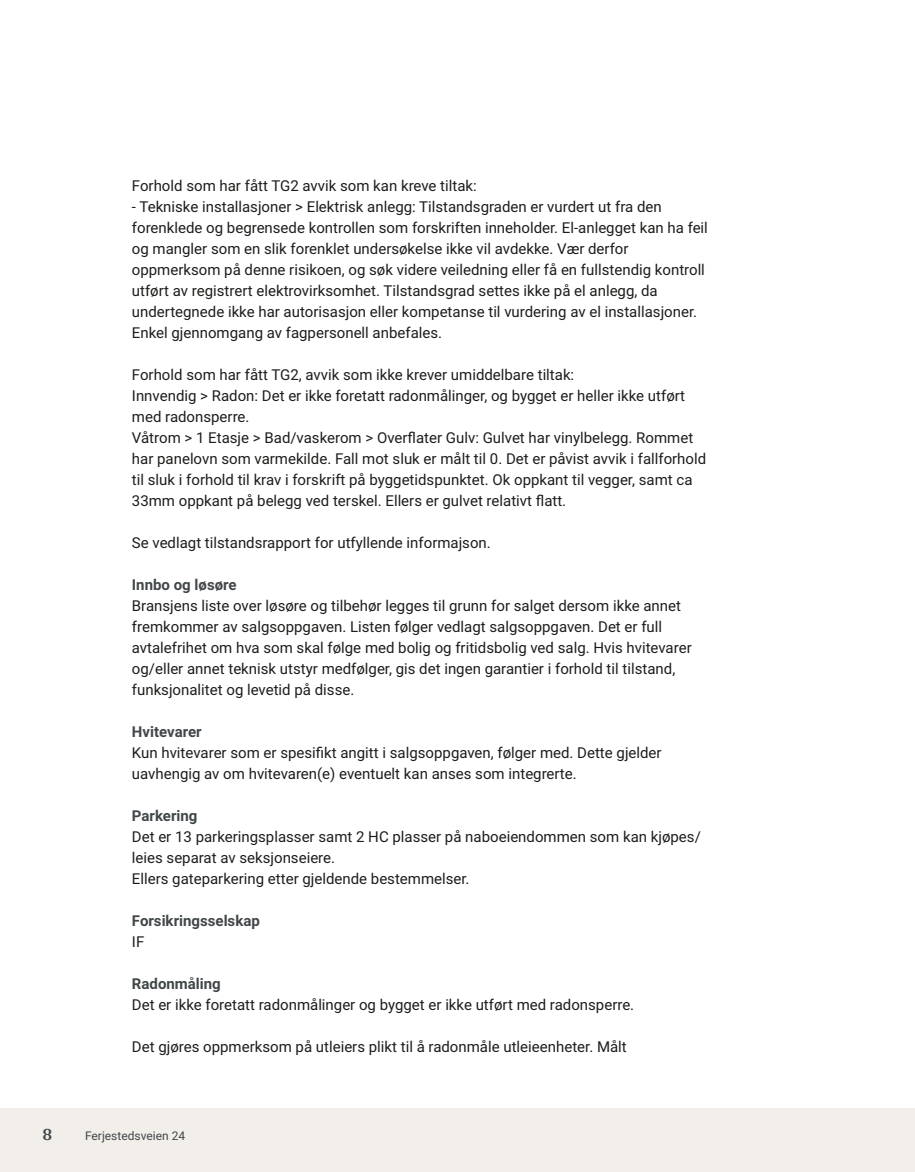
<style>
.page{position:relative;width:915px;height:1172px;background:#fff}
.page>*{position:absolute;margin:0;border:0;box-sizing:border-box;transform-origin:0 0}
.t1{font:700 18px "Arya";color:#414749}
.t2{font:15px/21px "Roboto Vitec";color:#1d1d1b}
.t3{font:700 15px "Roboto Vitec";color:#414749}
.t4{font:12px "Roboto Vitec";color:#414749}
</style>
<div class="page">
<div style="left:0;top:1108px;width:914px;height:64px;background:#f2eeea"></div>
<p class="t2" style="left:132px;top:174px;width:577px">Forhold som har fått TG2 avvik som kan kreve tiltak:<br>‑ Tekniske installasjoner &gt; Elektrisk anlegg: Tilstandsgraden er vurdert ut fra den forenklede og begrensede kontrollen som forskriften inneholder. El‑anlegget kan ha feil og mangler som en slik forenklet undersøkelse ikke vil avdekke. Vær derfor oppmerksom på denne risikoen, og søk videre veiledning eller få en fullstendig kontroll utført av registrert elektrovirksomhet. Tilstandsgrad settes ikke på el anlegg, da undertegnede ikke har autorisasjon eller kompetanse til vurdering av el installasjoner.<br>Enkel gjennomgang av fagpersonell anbefales.</p>
<p class="t2" style="left:132px;top:363px;width:575px">Forhold som har fått TG2, avvik som ikke krever umiddelbare tiltak:<br>Innvendig &gt; Radon: Det er ikke foretatt radonmålinger, og bygget er heller ikke utført med radonsperre.<br>Våtrom &gt; 1 Etasje &gt; Bad/ vaskerom &gt; Overflater Gulv: Gulvet har vinylbelegg. Rommet har panelovn som varmekilde. Fall mot sluk er målt til 0. Det er påvist avvik i fallforhold til sluk i forhold til krav i forskrift på byggetidspunktet. Ok oppkant til vegger, samt ca 33mm oppkant på belegg ved terskel. Ellers er gulvet relativt flatt.</p>
<p class="t2" style="left:132px;top:531px;width:360px">Se vedlagt tilstandsrapport for utfyllende informajson.</p>
<p class="t3" style="left:132px;top:574px;width:106px">Innbo og løsøre</p>
<p class="t2" style="left:132px;top:594px;width:561px">Bransjens liste over løsøre og tilbehør legges til grunn for salget dersom ikke annet fremkommer av salgsoppgaven. Listen følger vedlagt salgsoppgaven. Det er full avtalefrihet om hva som skal følge med bolig og fritidsbolig ved salg. Hvis hvitevarer og/ eller annet teknisk utstyr medfølger, gis det ingen garantier i forhold til tilstand, funksjonalitet og levetid på disse.</p>
<p class="t3" style="left:132px;top:721px;width:71px">Hvitevarer</p>
<p class="t2" style="left:132px;top:741px;width:531px">Kun hvitevarer som er spesifikt angitt i salgsoppgaven, følger med. Dette gjelder uavhengig av om hvitevaren(e) eventuelt kan anses som integrerte.</p>
<p class="t3" style="left:132px;top:805px;width:67px">Parkering</p>
<p class="t2" style="left:132px;top:825px;width:570px">Det er 13 parkeringsplasser samt 2 HC plasser på naboeiendommen som kan kjøpes/ leies separat av seksjonseiere.<br>Ellers gateparkering etter gjeldende bestemmelser.</p>
<p class="t3" style="left:132px;top:910px;width:129px">Forsikringsselskap</p>
<p class="t2" style="left:132px;top:930px;width:14px">IF</p>
<p class="t3" style="left:132px;top:973px;width:90px">Radonmåling</p>
<p class="t2" style="left:132px;top:993px;width:503px">Det er ikke foretatt radonmålinger og bygget er ikke utført med radonsperre.</p>
<p class="t2" style="left:132px;top:1035px;width:496px">Det gjøres oppmerksom på utleiers plikt til å radonmåle utleieenheter. Målt</p>
<p class="t1" style="left:43px;top:1123px;width:11px">8</p>
<p class="t4" style="left:85px;top:1127px;width:102px">Ferjestedsveien 24</p>
</div>
